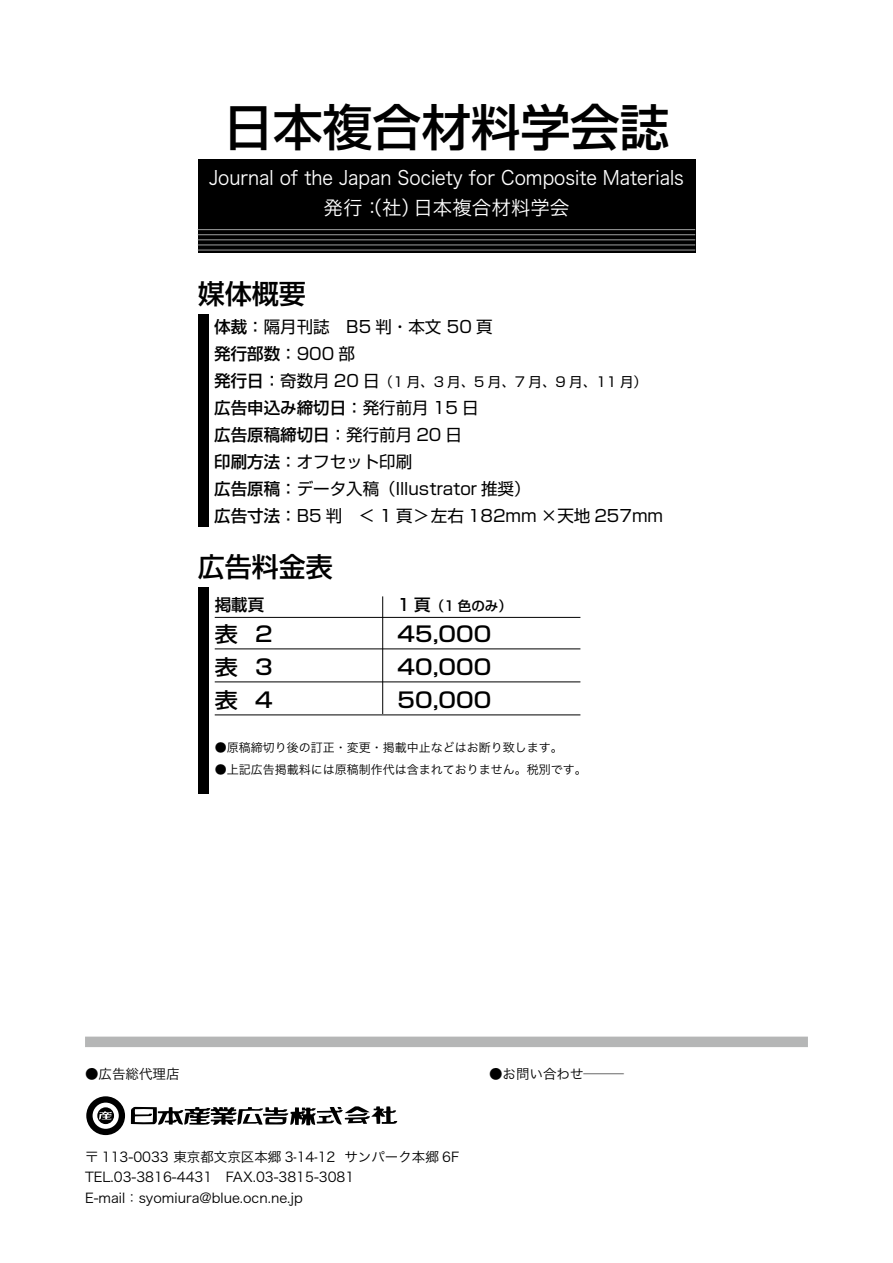
<style>
.page{position:relative;width:893px;height:1263px;background:#fff}
.page>*{position:absolute;margin:0;border:0;box-sizing:border-box;transform-origin:0 0}
.t1{font:500 49.5px "Shin Go Pro";color:#000}
.t2{font:500 27px "Shin Go Pro";color:#000}
.t3{font:500 21px/33px "Shin Go Pro";color:#000;text-align:justify;scale:1.1 1}
.t4{font:19.5px/30px "Hira Kaku Pro W3";color:#fff;scale:.92 1}
.t5{font:19.5px "Hira Kaku Pro W3";color:#fff}
.t6{font:16.5px/27px "Shin Go Pro";color:#000}
.t7{font:500 16.5px "Shin Go Pro";color:#000}
.t8{font:13.5px/20.2px "Hira Kaku Pro W3";color:#000}
.t9{font:13.5px "Shin Go Pro";color:#000}
.t10{font:500 13.5px "Shin Go Pro";color:#000}
.t11{font:12px "Hira Kaku Pro W3";color:#000}
.s1{font-weight:500}
.s2{font-weight:500;font-size:16.5px}
.s3{font-size:16.5px}
</style>
<div class="page">
<svg style="left:131px;top:1106px;width:266px;height:19px"></svg>
<svg style="left:86px;top:1096px;width:39px;height:39px"></svg>
<div style="left:198px;top:159px;width:497px;height:94px;background:#000"></div>
<hr style="left:198px;top:229px;width:497px;height:1px;background:#9fa0a0">
<hr style="left:198px;top:234px;width:497px;height:1px;background:#9fa0a0">
<hr style="left:198px;top:239px;width:497px;height:1px;background:#9fa0a0">
<hr style="left:198px;top:245px;width:497px;height:1px;background:#9fa0a0">
<hr style="left:198px;top:250px;width:497px;height:1px;background:#9fa0a0">
<hr style="left:215px;top:617px;width:365px;height:1px;background:#000">
<hr style="left:215px;top:649px;width:365px;height:1px;background:#000">
<hr style="left:215px;top:682px;width:365px;height:1px;background:#000">
<hr style="left:215px;top:715px;width:365px;height:1px;background:#000">
<div style="left:198px;top:315px;width:10px;height:212px;background:#000"></div>
<div style="left:198px;top:587px;width:10px;height:207px;background:#000"></div>
<hr style="left:382px;top:596px;width:1px;height:118px;background:#000">
<div style="left:85px;top:1036px;width:723px;height:11px;background:#b5b6b6"></div>
<h1 class="t1" style="left:224px;top:86px;width:447px">日本複合材料学会誌</h1>
<p class="t4" style="left:324px;top:162px;width:393px;text-indent:-115px">Journal of the Japan Society for Composite Materials発行（社</p>
<p class="t5" style="left:363px;top:191px;width:208px">： ）日本複合材料学会</p>
<h2 class="t2" style="left:198px;top:272px;width:109px">媒体概要</h2>
<p class="t6" style="left:198px;top:311px;width:296px"><span class="s1">　体裁：</span>隔月刊誌　B5 判・本文 50 頁<span class="s1">　発行部数：</span>900 部</p>
<p class="t9" style="left:198px;top:370px;width:451px"><span class="s2">　発行日：</span><span class="s3">奇数月 20 日</span>（1 月、3 月、5 月、7 月、9 月、11 月）</p>
<p class="t6" style="left:198px;top:392px;width:467px"><span class="s1">　広告申込み締切日：</span>発行前月 15 日<br><span class="s1">　広告原稿締切日：</span>発行前月 20 日<br><span class="s1">　印刷方法：</span>オフセット印刷<br><span class="s1">　広告原稿：</span>データ入稿（Illustrator 推奨）<br><span class="s1">　広告寸法：</span>B5 判　＜ 1 頁＞左右 182mm ×天地 257mm</p>
<h2 class="t2" style="left:198px;top:545px;width:136px">広告料金表</h2>
<p class="t7" style="left:215px;top:591px;width:51px">掲載頁</p>
<p class="t3" style="left:215px;top:615px;width:54px">表 2表 3表 4</p>
<p class="t11" style="left:215px;top:737px;width:349px">●原稿締切り後の訂正・変更・掲載中止などはお断り致します。</p>
<p class="t11" style="left:215px;top:759px;width:373px">●上記広告掲載料には原稿制作代は含まれておりません。税別です。</p>
<p class="t10" style="left:398px;top:595px;width:116px"><span class="s3">1 頁</span>（1 色のみ）</p>
<p class="t3" style="left:398px;top:615px;width:87px">45,000<br>40,000<br>50,000</p>
<p class="t8" style="left:85px;top:1063px;width:96px">●広告総代理店</p>
<p class="t8" style="left:489px;top:1063px;width:137px">●お問い合わせ─</p>
<p class="t8" style="left:85px;top:1146px;width:389px">〒 113-0033 東京都文京区本郷 3-14-12 サンパーク本郷 6F　<br>TEL.03-3816-4431　FAX.03-3815-3081　<br>E-mail：syomiura@blue.ocn.ne.jp</p>
</div>
